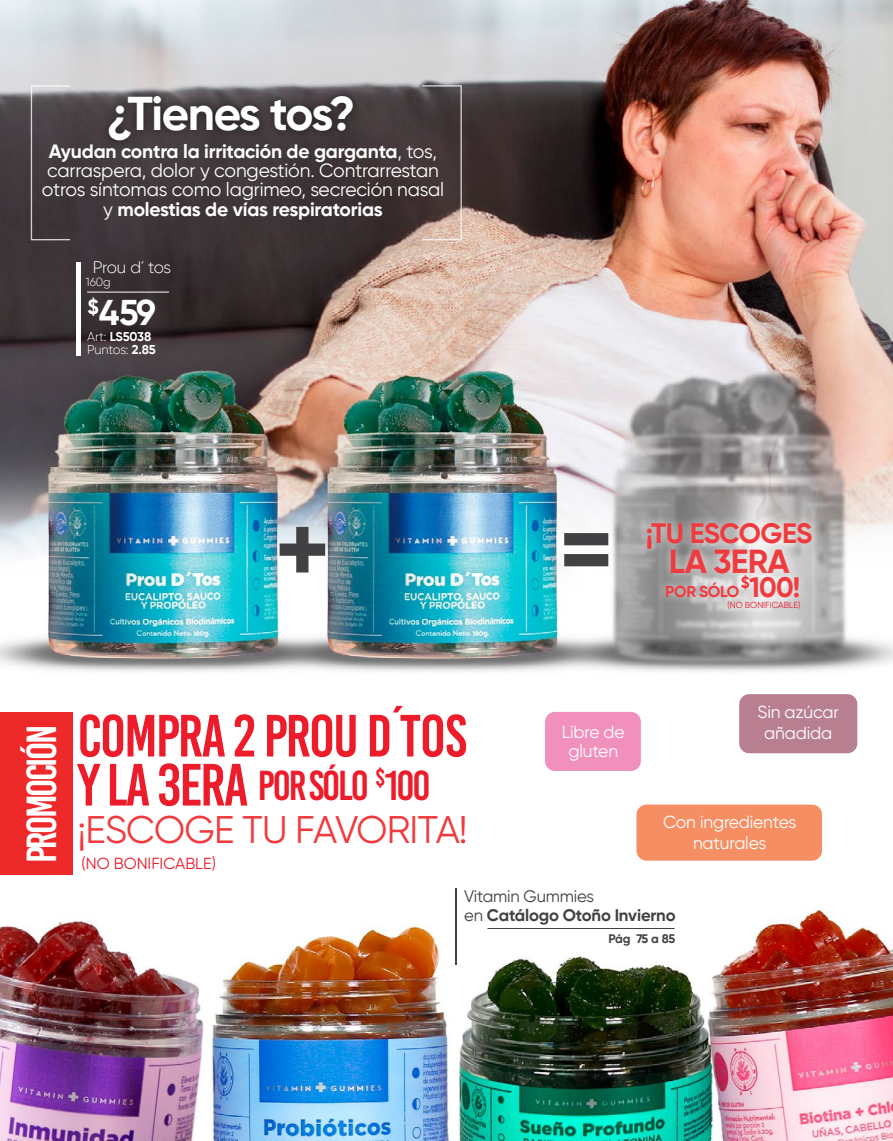
<style>
.page{position:relative;width:893px;height:1141px;background:#fff}
.page>*{position:absolute;margin:0;border:0;box-sizing:border-box;transform-origin:0 0}
.t1{font:700 101.33px "Gilroy";color:#414042}
.t2{font:59.5px/49px "Bebas Kai";letter-spacing:-.03em;color:#ed1c2b}
.t3{font:700 47.25px "Gilroy";letter-spacing:-.03em;color:#fff}
.t4{font:42px "Bebas Kai";letter-spacing:-.06em;color:#fff}
.t5{font:41.82px "Bebas Kai";letter-spacing:-.05em;color:#ed1c2b}
.t6{font:38.5px "Gilroy";letter-spacing:-.02em;color:#ef3b3e}
.t7{font:700 35.7px "Gilroy";color:#fff}
.t8{font:700 33.25px "Gilroy";letter-spacing:-.02em;color:#ef3b3e}
.t9{font:700 28px "Gilroy";letter-spacing:-.02em;color:#ef3b3e}
.t10{font:19.25px/19.2px "Gilroy";letter-spacing:-.01em;color:#fff;text-align:center}
.t11{font:17.5px/21px "Gilroy";letter-spacing:-.01em;color:#fff;text-align:center}
.t12{font:700 16.62px/19.4px "Gilroy";letter-spacing:-.01em;color:#414042}
.t13{font:300 16.62px "Gilroy";letter-spacing:-.02em;color:#fff}
.t14{font:16.1px "Gilroy";color:#ed1c2b}
.t15{font:700 15.75px "Gilroy";letter-spacing:-.025em;color:#ef3b3e}
.t16{font:300 12.78px/13.5px "Gilroy";letter-spacing:-.01em;color:#fff}
.t17{font:700 12.42px "Gilroy";letter-spacing:-.03em;color:#414042}
.t18{font:300 11.72px "Gilroy";color:#fff}
.t19{font:8.75px "Gilroy";color:#ed1c2b}
.s1{font-weight:700}
.s2{font-weight:400}
</style>
<div class="page">
<img style="left:0;top:0;width:893px;height:1141px">
<div style="left:99px;top:87px;width:263px;height:63px;background:#000;opacity:.55"></div>
<div style="left:31px;top:85px;width:40px;height:155px;border:1px solid #fff"></div>
<div style="left:639px;top:514px;width:182px;height:68px;background:#fff;opacity:.74"></div>
<div style="left:657px;top:566px;width:151px;height:40px;background:#fff;opacity:.74"></div>
<div style="left:545px;top:712px;width:96px;height:59px;background:#f190bc;border-radius:10px"></div>
<div style="left:636px;top:805px;width:186px;height:56px;background:#f58e62;border-radius:10px"></div>
<div style="left:739px;top:694px;width:118px;height:59px;background:#b77f90;border-radius:10px"></div>
<div style="left:76px;top:262px;width:5px;height:93px;background:#fff"></div>
<hr style="left:87px;top:292px;width:82px;height:1px;background:#fff">
<hr style="left:455px;top:888px;width:2px;height:77px;background:#414042">
<hr style="left:487px;top:928px;width:188px;height:1px;background:#414042">
<div style="left:0;top:712px;width:72px;height:163px;background:#ee292a"></div>
<h3 class="t3" style="left:107px;top:84px;width:250px">¿Tienes tos?</h3>
<p class="t10" style="left:42px;top:141px;width:404px"><span class="s1">Ayudan contra la irritación de garganta</span>, tos, carraspera, dolor y congestión. Contrarrestan otros síntomas como lagrimeo, secreción nasal y <span class="s1">molestias de vías respiratorias</span></p>
<p class="t13" style="left:93px;top:257px;width:80px">Prou d´ tos</p>
<p class="t18" style="left:86px;top:274px;width:26px">160g</p>
<h3 class="t7" style="left:88px;top:291px;width:70px"><sup>$</sup>459</h3>
<p class="t16" style="left:87px;top:329px;width:70px">Art: <span class="s1">LS5038<br></span>Puntos: <span class="s1">2.85</span></p>
<h1 class="t1" style="left:274px;top:486px;width:58px">+</h1>
<h1 class="t1" style="left:560px;top:486px;width:55px">=</h1>
<h3 class="t9" style="left:646px;top:516px;width:168px">¡TU ESCOGES</h3>
<h3 class="t8" style="left:669px;top:540px;width:122px">LA 3ERA</h3>
<p class="t15" style="left:665px;top:581px;width:75px">POR SÓLO</p>
<h3 class="t9" style="left:741px;top:570px;width:61px"><sup>$</sup>100!</h3>
<p class="t19" style="left:727px;top:599px;width:75px">(NO BONIFICABLE)</p>
<h3 class="t4" style="left:19px;top:863px;width:140px;rotate:-90deg">promoción</h3>
<h2 class="t2" style="left:78px;top:712px;width:391px">COMPRA 2 PROU D´TOS<br>Y LA 3ERA</h2>
<h3 class="t5" style="left:258px;top:763px;width:174px">POR SÓLO <sup>$</sup>100</h3>
<h3 class="t6" style="left:78px;top:806px;width:392px">¡ESCOGE TU FAVORITA!</h3>
<p class="t14" style="left:82px;top:854px;width:136px">(NO BONIFICABLE)</p>
<p class="t11" style="left:562px;top:722px;width:64px;line-height:19.2px">Libre de gluten</p>
<p class="t11" style="left:757px;top:701px;width:83px">Sin azúcar añadida</p>
<p class="t11" style="left:663px;top:811px;width:135px">Con ingredientes naturales</p>
<p class="t12" style="left:464px;top:886px;width:213px"><span class="s2">Vitamin Gummies<br>en</span> Catálogo Otoño Invierno</p>
<p class="t17" style="left:608px;top:930px;width:68px">Pág 75 a 85</p>
</div>
